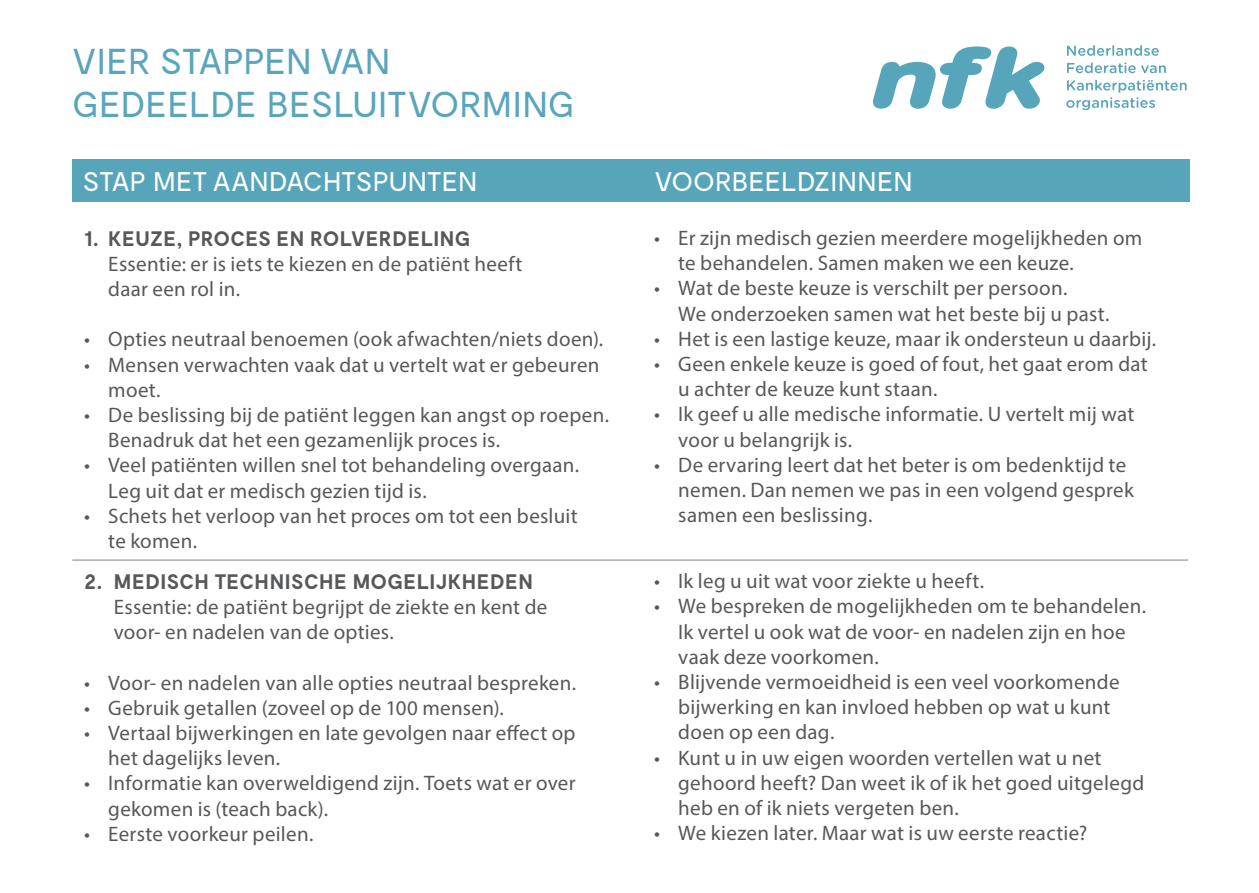
<style>
.page{position:relative;width:1259px;height:893px;background:#fff}
.page>*{position:absolute;margin:0;border:0;box-sizing:border-box;transform-origin:0 0}
.t1{font:36px "Moderat";color:#5aa5be}
.t2{font:27px "Moderat";color:#fff}
.t3{font:24px "Myriad Pro";letter-spacing:.03em;color:#fff}
.t4{font:21px/25.2px "Myriad Pro";letter-spacing:.015em;color:#57585a}
.s1{font-family:"Moderat";font-weight:700}
</style>
<div class="page">
<hr style="left:72px;top:560px;width:570px;height:1px;background:#808285">
<hr style="left:642px;top:560px;width:546px;height:1px;background:#808285">
<svg style="left:873px;top:47px;width:171px;height:62px"></svg>
<svg style="left:1066px;top:80px;width:120px;height:30px"></svg>
<svg style="left:1067px;top:62px;width:98px;height:11px"></svg>
<svg style="left:1067px;top:45px;width:91px;height:11px"></svg>
<div style="left:72px;top:159px;width:1118px;height:43px;background:#57a5bb"></div>
<p class="t1" style="left:72px;top:41px;width:319px">VIER STAPPEN VAN</p>
<p class="t1" style="left:72px;top:84px;width:503px">GEDEELDE BESLUITVORMING</p>
<p class="t2" style="left:83px;top:167px;width:396px">STAP MET AANDACHTSPUNTEN</p>
<p class="t2" style="left:654px;top:167px;width:260px">VOORBEELDZINNEN</p>
<p class="t3" style="left:90px;top:182px;width:331px">STAP MET AANDACHTSPUNTEN</p>
<p class="t3" style="left:654px;top:182px;width:211px">VOORBEELDZINNEN</p>
<p class="t4" style="left:108px;top:226px;width:416px;text-indent:-24px"><span class="s1">1. KEUZE, PROCES EN ROLVERDELING<br></span>Essentie: er is iets te kiezen en de patiënt heeft daar een rol in.</p>
<p class="t4" style="left:84px;top:326px;width:520px">• Opties neutraal benoemen (ook afwachten/niets doen).</p>
<p class="t4" style="left:108px;top:352px;width:493px;text-indent:-24px">• Mensen verwachten vaak dat u vertelt wat er gebeuren moet.</p>
<p class="t4" style="left:108px;top:402px;width:502px;text-indent:-24px">• De beslissing bij de patiënt leggen kan angst op roepen.<br>Benadruk dat het een gezamenlijk proces is.</p>
<p class="t4" style="left:108px;top:452px;width:472px;text-indent:-24px">• Veel patiënten willen snel tot behandeling overgaan.<br>Leg uit dat er medisch gezien tijd is.</p>
<p class="t4" style="left:108px;top:503px;width:471px;text-indent:-24px">• Schets het verloop van het proces om tot een besluit te komen.</p>
<p class="t4" style="left:678px;top:225px;width:466px;text-indent:-24px">• Er zijn medisch gezien meerdere mogelijkheden om te behandelen. Samen maken we een keuze.</p>
<p class="t4" style="left:678px;top:275px;width:433px;text-indent:-24px">• Wat de beste keuze is verschilt per persoon.<br>We onderzoeken samen wat het beste bij u past.</p>
<p class="t4" style="left:654px;top:326px;width:503px">• Het is een lastige keuze, maar ik ondersteun u daarbij.</p>
<p class="t4" style="left:678px;top:351px;width:471px;text-indent:-24px">• Geen enkele keuze is goed of fout, het gaat erom dat u achter de keuze kunt staan.</p>
<p class="t4" style="left:678px;top:401px;width:457px;text-indent:-24px">• Ik geef u alle medische informatie. U vertelt mij wat voor u belangrijk is.</p>
<p class="t4" style="left:678px;top:452px;width:457px;text-indent:-24px">• De ervaring leert dat het beter is om bedenktijd te nemen. Dan nemen we pas in een volgend gesprek samen een beslissing.</p>
<p class="t4" style="left:114px;top:569px;width:435px;text-indent:-29px"><span class="s1">2. MEDISCH TECHNISCHE MOGELIJKHEDEN<br></span>Essentie: de patiënt begrijpt de ziekte en kent de voor- en nadelen van de opties.</p>
<p class="t4" style="left:84px;top:670px;width:493px">• Voor- en nadelen van alle opties neutraal bespreken.</p>
<p class="t4" style="left:84px;top:695px;width:421px">• Gebruik getallen (zoveel op de 100 mensen).</p>
<p class="t4" style="left:108px;top:720px;width:469px;text-indent:-24px">• Vertaal bijwerkingen en late gevolgen naar effect op het dagelijks leven.</p>
<p class="t4" style="left:108px;top:770px;width:469px;text-indent:-24px">• Informatie kan overweldigend zijn. Toets wat er over gekomen is (teach back).</p>
<p class="t4" style="left:84px;top:821px;width:231px">• Eerste voorkeur peilen.</p>
<p class="t4" style="left:654px;top:568px;width:331px">• Ik leg u uit wat voor ziekte u heeft.</p>
<p class="t4" style="left:678px;top:593px;width:469px;text-indent:-24px">• We bespreken de mogelijkheden om te behandelen.<br>Ik vertel u ook wat de voor- en nadelen zijn en hoe vaak deze voorkomen.</p>
<p class="t4" style="left:678px;top:669px;width:443px;text-indent:-24px">• Blijvende vermoeidheid is een veel voorkomende bijwerking en kan invloed hebben op wat u kunt doen op een dag.</p>
<p class="t4" style="left:678px;top:745px;width:467px;text-indent:-24px">• Kunt u in uw eigen woorden vertellen wat u net gehoord heeft? Dan weet ik of ik het goed uitgelegd heb en of ik niets vergeten ben.</p>
<p class="t4" style="left:654px;top:820px;width:435px">• We kiezen later. Maar wat is uw eerste reactie?</p>
</div>
